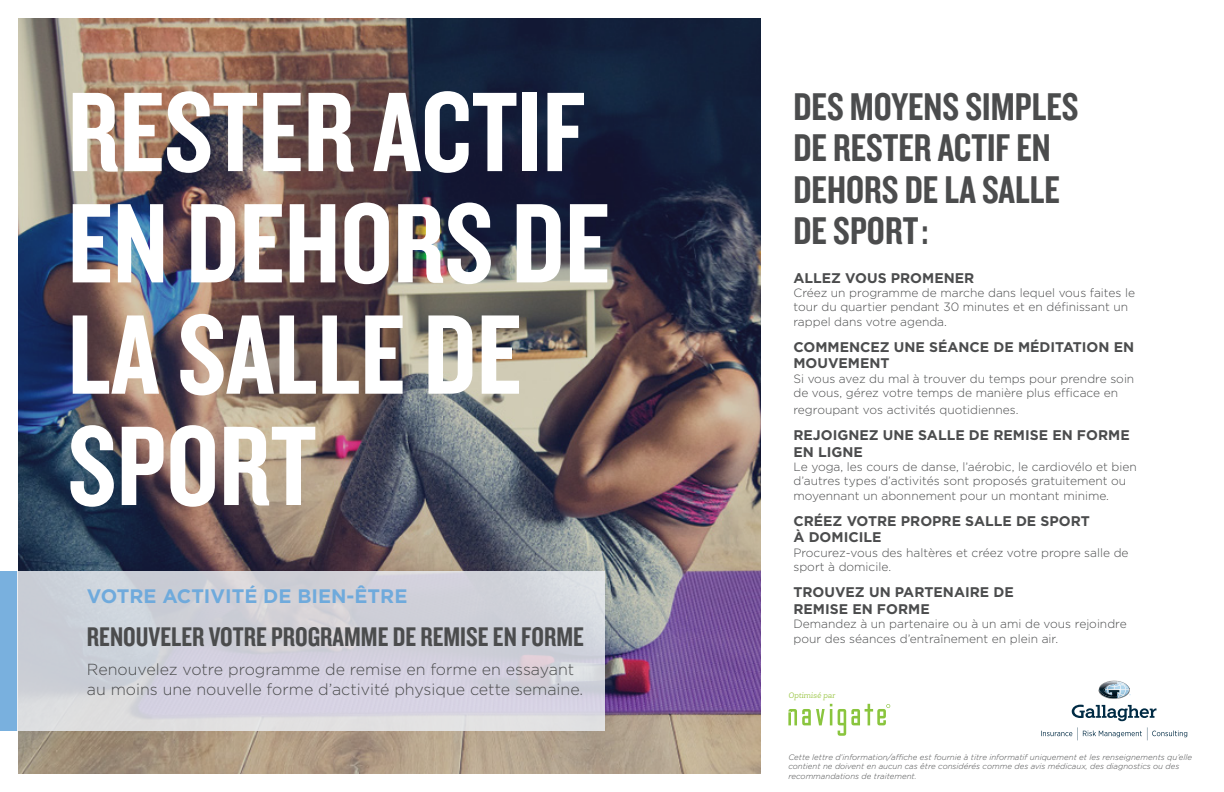
<style>
.page{position:relative;width:1224px;height:792px;background:#fff}
.page>*{position:absolute;margin:0;border:0;box-sizing:border-box;transform-origin:0 0}
.Header_for_body_copy{font:117.5px/111.3px "Knockout HTF49 Liteweight";color:#fff}
.Header_for_body_copy-2{font:40.2px/41.5px "Knockout HTF49 Liteweight";color:#4b4c4d}
.Header_for_body_copy-3{font:28px "Knockout HTF49 Liteweight";color:#4b4c4d}
.Header_for_body_copy-4{font:700 19.5px "Gotham";color:#6faadc}
.Header_for_body_copy-5{font:300 16px/19.2px "Gotham";color:#4b4c4d}
.Header_for_body_copy-6{font:700 14px/16.8px "Gotham";color:#4b4c4d}
.Header_for_body_copy-7{font:300 12px/14.4px "Gotham";color:#4b4c4d}
.t1{font:italic 300 8px/9.6px "Gotham";color:#4b4c4d}
.t2{font:italic 300 8px "Newslab";color:#98c43f}
</style>
<div class="page">
<svg style="left:788px;top:704px;width:44px;height:21px"></svg>
<svg style="left:838px;top:704px;width:52px;height:32px"></svg>
<svg style="left:1072px;top:705px;width:84px;height:16px"></svg>
<svg style="left:1041px;top:727px;width:146px;height:13px"></svg>
<svg style="left:1098px;top:681px;width:33px;height:18px"></svg>
<img style="left:18px;top:18px;width:743px;height:756px">
<div style="left:17px;top:571px;width:588px;height:160px;background:linear-gradient(to bottom,#cccfd7,#d9d7e1)"></div>
<div style="left:0;top:571px;width:17px;height:160px;background:#79b0de"></div>
<p class="Header_for_body_copy" style="left:68px;top:80px;width:544px">RESTER ACTIF<br>EN DEHORS DE<br>LA SALLE DE</p>
<p class="Header_for_body_copy" style="left:68px;top:414px;width:250px">SPORT</p>
<p class="Header_for_body_copy-4" style="left:87px;top:583px;width:322px">VOTRE ACTIVITÉ DE BIEN-ÊTRE</p>
<p class="Header_for_body_copy-3" style="left:87px;top:622px;width:498px">RENOUVELER VOTRE PROGRAMME DE REMISE EN FORME</p>
<p class="Header_for_body_copy-5" style="left:87px;top:660px;width:498px">Renouvelez votre programme de remise en forme en essayant au moins une nouvelle forme d’activité physique cette semaine.</p>
<p class="Header_for_body_copy-2" style="left:793px;top:87px;width:287px">DES MOYENS SIMPLES<br>DE RESTER ACTIF EN<br>DEHORS DE LA SALLE<br>DE SPORT :</p>
<p class="Header_for_body_copy-6" style="left:793px;top:269px;width:182px">ALLEZ VOUS PROMENER</p>
<p class="Header_for_body_copy-7" style="left:793px;top:285px;width:343px">Créez un programme de marche dans lequel vous faites le tour du quartier pendant 30 minutes et en définissant un rappel dans votre agenda.</p>
<p class="Header_for_body_copy-6" style="left:793px;top:338px;width:342px">COMMENCEZ UNE SÉANCE DE MÉDITATION EN<br>MOUVEMENT</p>
<p class="Header_for_body_copy-7" style="left:793px;top:371px;width:342px">Si vous avez du mal à trouver du temps pour prendre soin de vous, gérez votre temps de manière plus efficace en</p>
<p class="Header_for_body_copy-7" style="left:793px;top:402px;width:227px">regroupant vos activités quotidiennes.</p>
<p class="Header_for_body_copy-6" style="left:793px;top:426px;width:338px">REJOIGNEZ UNE SALLE DE REMISE EN FORME<br>EN LIGNE</p>
<p class="Header_for_body_copy-7" style="left:793px;top:459px;width:345px">Le yoga, les cours de danse, l’aérobic, le cardiovélo et bien d’autres types d’activités sont proposés gratuitement ou moyennant un abonnement pour un montant minime.</p>
<p class="Header_for_body_copy-6" style="left:793px;top:512px;width:298px">CRÉEZ VOTRE PROPRE SALLE DE SPORT<br>À DOMICILE</p>
<p class="Header_for_body_copy-7" style="left:793px;top:545px;width:337px">Procurez-vous des haltères et créez votre propre salle de sport à domicile.</p>
<p class="Header_for_body_copy-6" style="left:793px;top:584px;width:222px">TROUVEZ UN PARTENAIRE DE<br>REMISE EN FORME</p>
<p class="Header_for_body_copy-7" style="left:793px;top:616px;width:335px">Demandez à un partenaire ou à un ami de vous rejoindre pour des séances d’entraînement en plein air.</p>
<p class="t2" style="left:788px;top:691px;width:48px">Optimisé par</p>
<p class="t1" style="left:788px;top:752px;width:405px">Cette lettre d’information/affiche est fournie à titre informatif uniquement et les renseignements qu’elle contient ne doivent en aucun cas être considérés comme des avis médicaux, des diagnostics ou des recommandations de traitement.</p>
</div>
